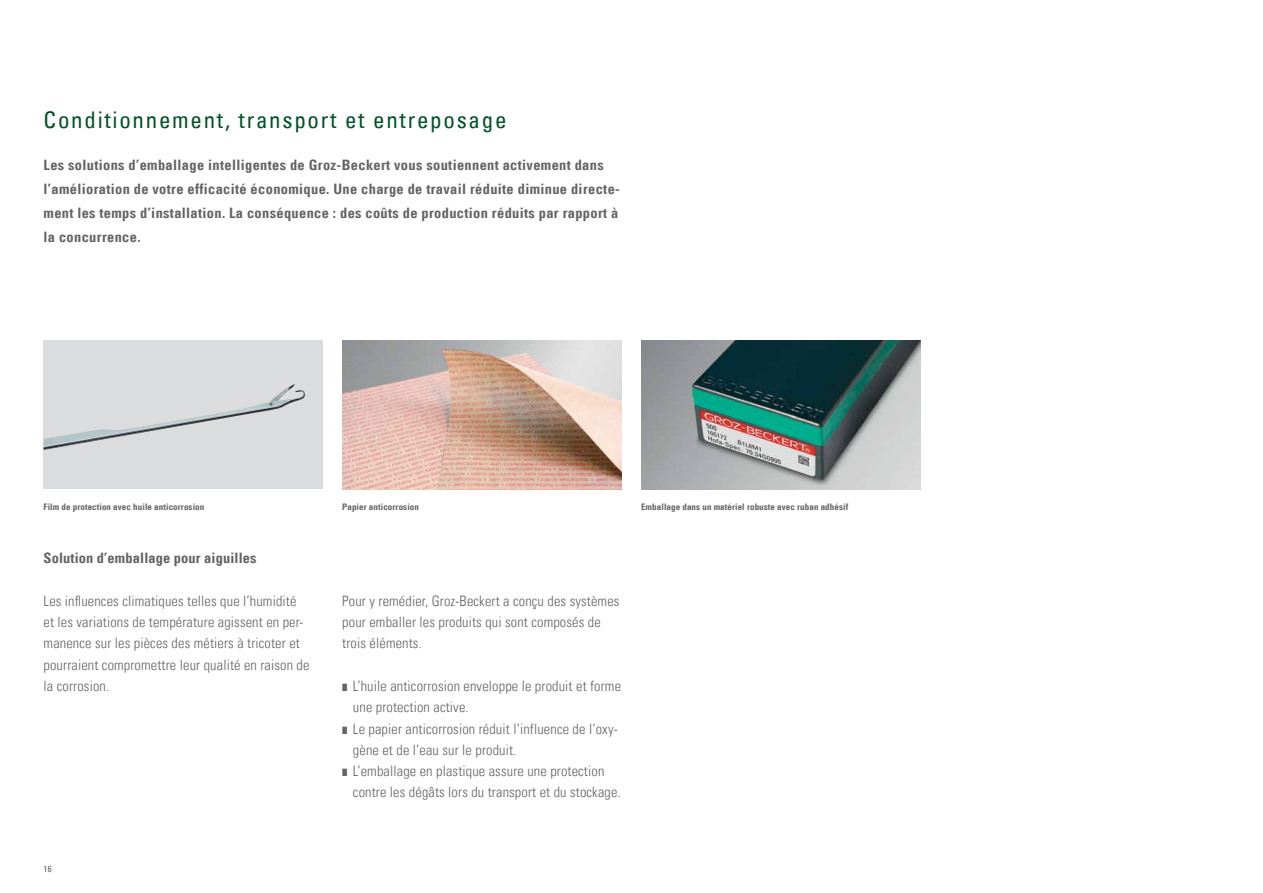
<style>
.page{position:relative;width:1263px;height:893px;background:#fff}
.page>*{position:absolute;margin:0;border:0;box-sizing:border-box;transform-origin:0 0}
.t1{font:condensed 22.95px "Univers Com 57";letter-spacing:.075em;color:#005326}
.t2{font:14.4px/21.3px "Univers Com 47 Light Cond";letter-spacing:.01em;color:#636466}
.t3{font:14.4px/23.9px "Univers Com 67 Bold Cond";letter-spacing:.025em;color:#636466}
.t4{font:9px "Univers Com 67 Bold Cond";letter-spacing:.01em;color:#636466}
.t5{font:condensed 9px "Univers Com 57";color:#636466}
.s1{font-family:"Monotype Sorts";font-size:10.2px}
</style>
<div class="page">
<div style="left:44px;top:340px;width:279px;height:149px;background:#dbdcde"></div>
<img style="left:44px;top:384px;width:262px;height:66px">
<img style="left:641px;top:340px;width:280px;height:149px">
<img style="left:342px;top:340px;width:280px;height:149px">
<h1 class="t1" style="left:44px;top:105px;width:464px">Conditionnement, transport et entreposage</h1>
<p class="t3" style="left:44px;top:153px;width:578px">Les solutions d’emballage intelligentes de Groz-Beckert vous soutiennent activement dans l’amélioration de votre efficacité économique. Une charge de travail réduite diminue directe&shy;ment les temps d’installation. La conséquence : des coûts de production réduits par rapport à la concurrence.</p>
<p class="t4" style="left:44px;top:502px;width:162px">Film de protection avec huile anticorrosion</p>
<p class="t4" style="left:342px;top:502px;width:78px">Papier anticorrosion</p>
<p class="t4" style="left:641px;top:502px;width:209px">Emballage dans un matériel robuste avec ruban adhésif</p>
<p class="t3" style="left:44px;top:546px;width:214px">Solution d’emballage pour aiguilles</p>
<p class="t2" style="left:44px;top:590px;width:267px">Les influences climatiques telles que l’humidité et les variations de température agissent en per&shy;manence sur les pièces des métiers à tricoter et pourraient compromettre leur qualité en raison de la corrosion.</p>
<p class="t5" style="left:44px;top:863px;width:10px">16</p>
<p class="t2" style="left:342px;top:590px;width:279px">Pour y remédier, Groz-Beckert a conçu des systèmes pour emballer les produits qui sont composés de trois éléments.</p>
<p class="t2" style="left:342px;top:675px;width:280px"><span class="s1">]]</span> L’huile anticorrosion enveloppe le produit et forme</p>
<p class="t2" style="left:353px;top:696px;width:117px">une protection active.</p>
<p class="t2" style="left:342px;top:718px;width:277px"><span class="s1">]]</span> Le papier anticorrosion réduit l’influence de l’oxy-</p>
<p class="t2" style="left:353px;top:739px;width:165px">gène et de l’eau sur le produit.</p>
<p class="t2" style="left:342px;top:760px;width:264px"><span class="s1">]]</span> L’emballage en plastique assure une protection</p>
<p class="t2" style="left:353px;top:782px;width:269px">contre les dégâts lors du transport et du stockage.</p>
</div>
